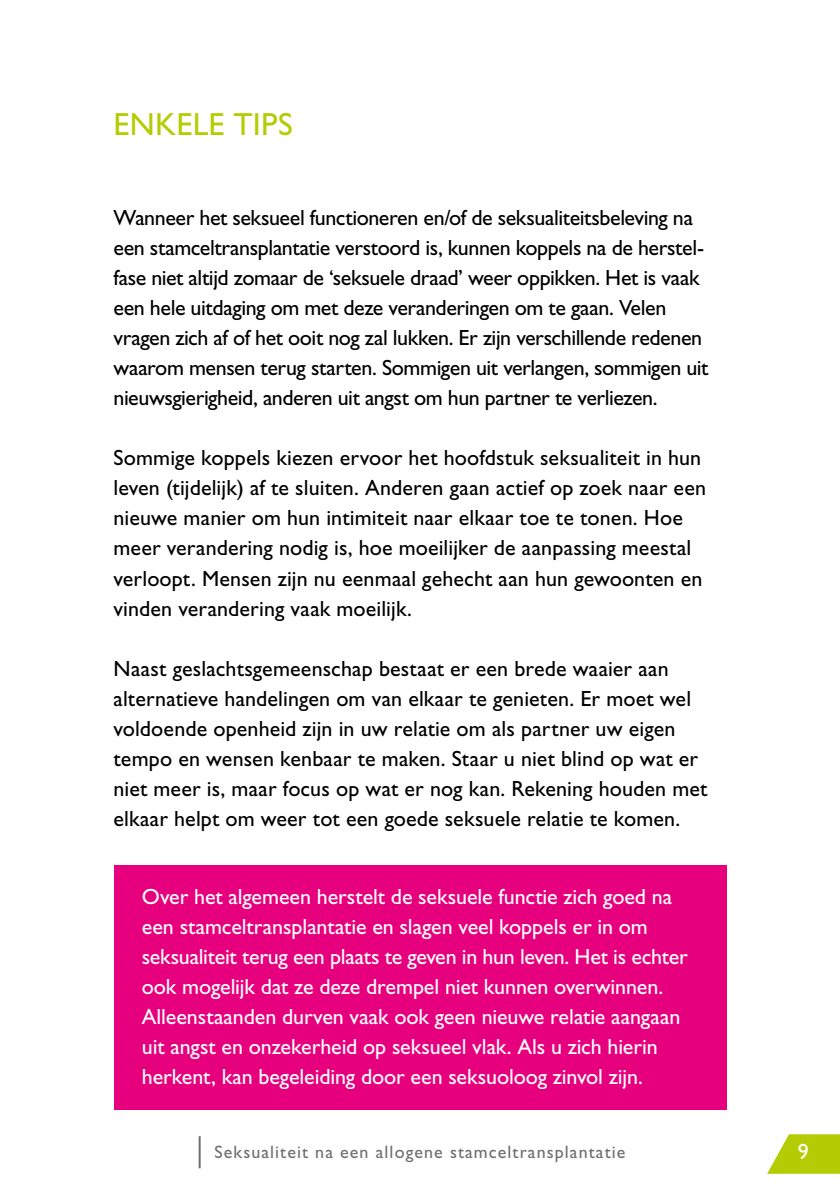
<style>
.page{position:relative;width:840px;height:1191px;background:#fff}
.page>*{position:absolute;margin:0;border:0;box-sizing:border-box;transform-origin:0 0}
.t1{font:32px "Gill Sans Std";letter-spacing:.01em;color:#b4cc04}
.t2{font:22px/30px "Gill Sans Std";color:#000}
.t3{font:22px/30px "Gill Sans Std";letter-spacing:-.02em;color:#000}
.t4{font:22px/30px "Gill Sans Std";letter-spacing:-.005em;color:#fff}
.t5{font:18px "Gill Sans Std";letter-spacing:.06em;color:#706f6f}
</style>
<div class="page">
<svg style="left:767px;top:1134px;width:72px;height:39px"></svg>
<hr style="left:198px;top:1136px;width:2px;height:32px;background:#706f6f">
<div style="left:113px;top:865px;width:613px;height:244px;background:#e6007d"></div>
<h1 class="t1" style="left:113px;top:106px;width:181px">ENKELE TIPS</h1>
<p class="t3" style="left:113px;top:203px;width:596px">Wanneer het seksueel functioneren en/of de seksualiteitsbeleving na een stamceltransplantatie verstoord is, kunnen koppels na de herstel&shy;fase niet altijd zomaar de ‘seksuele draad’ weer oppikken. Het is vaak een hele uitdaging om met deze veranderingen om te gaan. Velen vragen zich af of het ooit nog zal lukken. Er zijn verschillende redenen waarom mensen terug starten. Sommigen uit verlangen, sommigen uit nieuwsgierigheid, anderen uit angst om hun partner te verliezen.</p>
<p class="t2" style="left:113px;top:443px;width:594px">Sommige koppels kiezen ervoor het hoofdstuk seksualiteit in hun leven (tijdelijk) af te sluiten. Anderen gaan actief op zoek naar een nieuwe manier om hun intimiteit naar elkaar toe te tonen. Hoe meer verandering nodig is, hoe moeilijker de aanpassing meestal verloopt. Mensen zijn nu eenmaal gehecht aan hun gewoonten en vinden verandering vaak moeilijk.</p>
<p class="t2" style="left:113px;top:653px;width:595px">Naast geslachtsgemeenschap bestaat er een brede waaier aan alternatieve handelingen om van elkaar te genieten. Er moet wel voldoende openheid zijn in uw relatie om als partner uw eigen tempo en wensen kenbaar te maken. Staar u niet blind op wat er niet meer is, maar focus op wat er nog kan. Rekening houden met elkaar helpt om weer tot een goede seksuele relatie te komen.</p>
<p class="t4" style="left:142px;top:881px;width:547px">Over het algemeen herstelt de seksuele functie zich goed na een stamceltransplantatie en slagen veel koppels er in om seksualiteit terug een plaats te geven in hun leven. Het is echter ook mogelijk dat ze deze drempel niet kunnen overwinnen.<br>Alleenstaanden durven vaak ook geen nieuwe relatie aangaan uit angst en onzekerheid op seksueel vlak. Als u zich hierin herkent, kan begeleiding door een seksuoloog zinvol zijn.</p>
<p class="t5" style="left:214px;top:1141px;width:412px">Seksualiteit na een allogene stamceltransplantatie</p>
<p class="t4" style="left:797px;top:1136px;width:12px">9</p>
</div>
